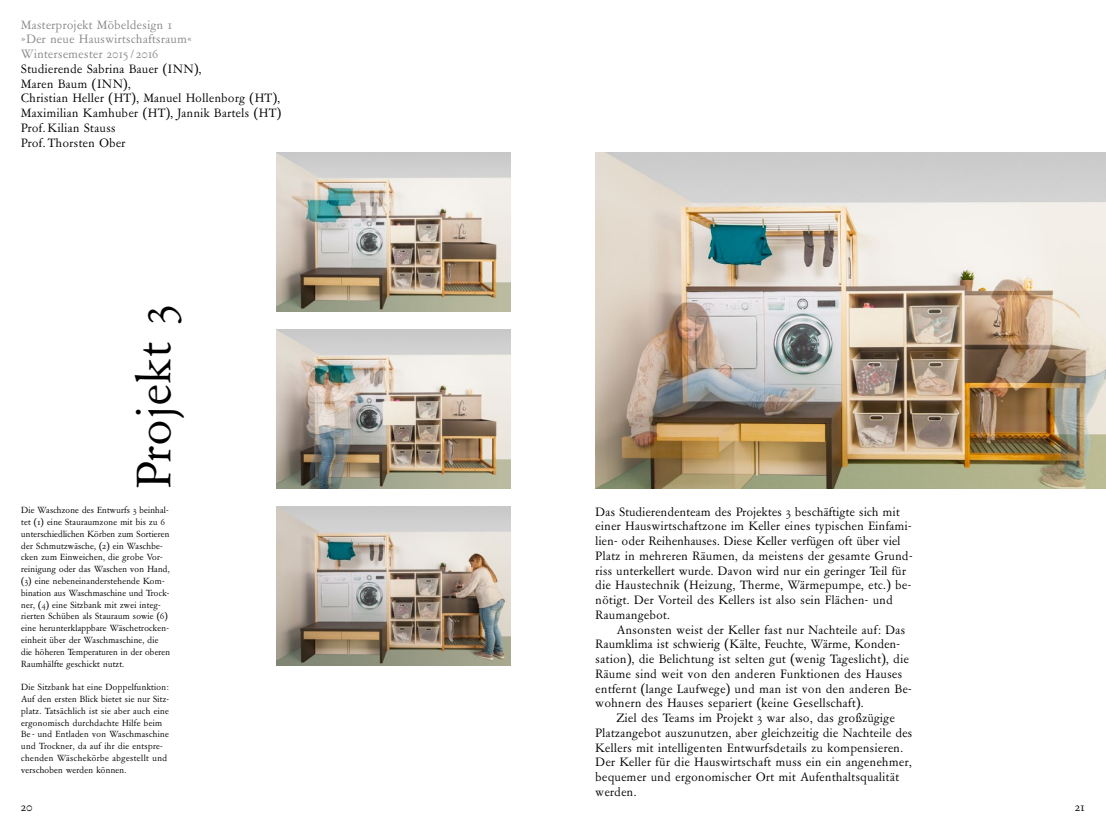
<style>
.page{position:relative;width:1106px;height:830px;background:#fff}
.page>*{position:absolute;margin:0;border:0;box-sizing:border-box;transform-origin:0 0}
.t1{font:47.5px "Garamont Amsterdam Exp BQ Regular Os F";letter-spacing:.03em;color:#000}
.t2{font:11.88px/14.8px "Garamont Amsterdam Exp BQ Regular Os F";letter-spacing:.03em;color:#000}
.t3{font:11.88px/14.8px "Garamont Amsterdam Exp BQ Regular Os F";letter-spacing:.03em;color:#878786}
.t4{font:8.75px/11.8px "Garamont Amsterdam Exp BQ Regular Os F";letter-spacing:.015em;color:#000}
</style>
<div class="page">
<img style="left:595px;top:152px;width:511px;height:336px">
<img style="left:276px;top:152px;width:234px;height:159px">
<img style="left:276px;top:329px;width:234px;height:159px">
<img style="left:276px;top:506px;width:234px;height:159px">
<p class="t3" style="left:21px;top:17px;width:172px">Masterprojekt Möbeldesign 1 »Der neue Hauswirtschaftsraum«<br>Wintersemester 2015 / 2016</p>
<p class="t2" style="left:21px;top:62px;width:261px">Studierende Sabrina Bauer (INN),<br>Maren Baum (INN),<br>Christian Heller (HT), Manuel Hollenborg (HT),<br>Maximilian Kamhuber (HT), Jannik Bartels (HT)<br>Prof. Kilian Stauss<br>Prof. Thorsten Ober</p>
<h1 class="t1" style="left:126px;top:488px;width:184px;rotate:-90deg">Projekt 3</h1>
<p class="t4" style="left:21px;top:504px;width:150px">Die Waschzone des Entwurfs 3 beinhal&shy;tet (1) eine Stauraumzone mit bis zu 6 unterschiedlichen Körben zum Sortieren der Schmutzwäsche, (2) ein Waschbe&shy;cken zum Einweichen, die grobe Vor&shy;reinigung oder das Waschen von Hand, (3) eine nebeneinanderstehende Kom&shy;bination aus Waschmaschine und Trock&shy;ner, (4) eine Sitzbank mit zwei integ&shy;rierten Schüben als Stauraum sowie (6) eine herunterklappbare Wäschetrocken&shy;einheit über der Waschmaschine, die die höheren Temperaturen in der oberen Raumhälfte geschickt nutzt.</p>
<p class="t4" style="left:21px;top:681px;width:150px">Die Sitzbank hat eine Doppelfunktion:<br>Auf den ersten Blick bietet sie nur Sitz&shy;platz. Tatsächlich ist sie aber auch eine ergonomisch durchdachte Hilfe beim Be - und Entladen von Waschmaschine und Trockner, da auf ihr die entspre&shy;chenden Wäschekörbe abgestellt und verschoben werden können.</p>
<p class="t2" style="left:595px;top:504px;width:319px">Das Studierendenteam des Projektes 3 beschäftigte sich mit einer Hauswirtschaftzone im Keller eines typischen Einfami&shy;lien- oder Reihenhauses. Diese Keller verfügen oft über viel Platz in mehreren Räumen, da meistens der gesamte Grund&shy;riss unterkellert wurde. Davon wird nur ein geringer Teil für die Haustechnik (Heizung, Therme, Wärmepumpe, etc.) be&shy;nötigt. Der Vorteil des Kellers ist also sein Flächen- und Raumangebot.</p>
<p class="t2" style="left:595px;top:622px;width:318px;text-indent:21px">Ansonsten weist der Keller fast nur Nachteile auf: Das Raumklima ist schwierig (Kälte, Feuchte, Wärme, Konden&shy;sation), die Belichtung ist selten gut (wenig Tageslicht), die Räume sind weit von den anderen Funktionen des Hauses entfernt (lange Laufwege) und man ist von den anderen Be&shy;wohnern des Hauses separiert (keine Gesellschaft).</p>
<p class="t2" style="left:595px;top:710px;width:318px;text-indent:21px">Ziel des Teams im Projekt 3 war also, das großzügige Platzangebot auszunutzen, aber gleichzeitig die Nachteile des Kellers mit intelligenten Entwurfsdetails zu kompensieren.<br>Der Keller für die Hauswirtschaft muss ein ein angenehmer, bequemer und ergonomischer Ort mit Aufenthaltsqualität werden.</p>
<p class="t2" style="left:21px;top:799px;width:13px">20</p>
<p class="t2" style="left:1075px;top:799px;width:11px">21</p>
</div>
